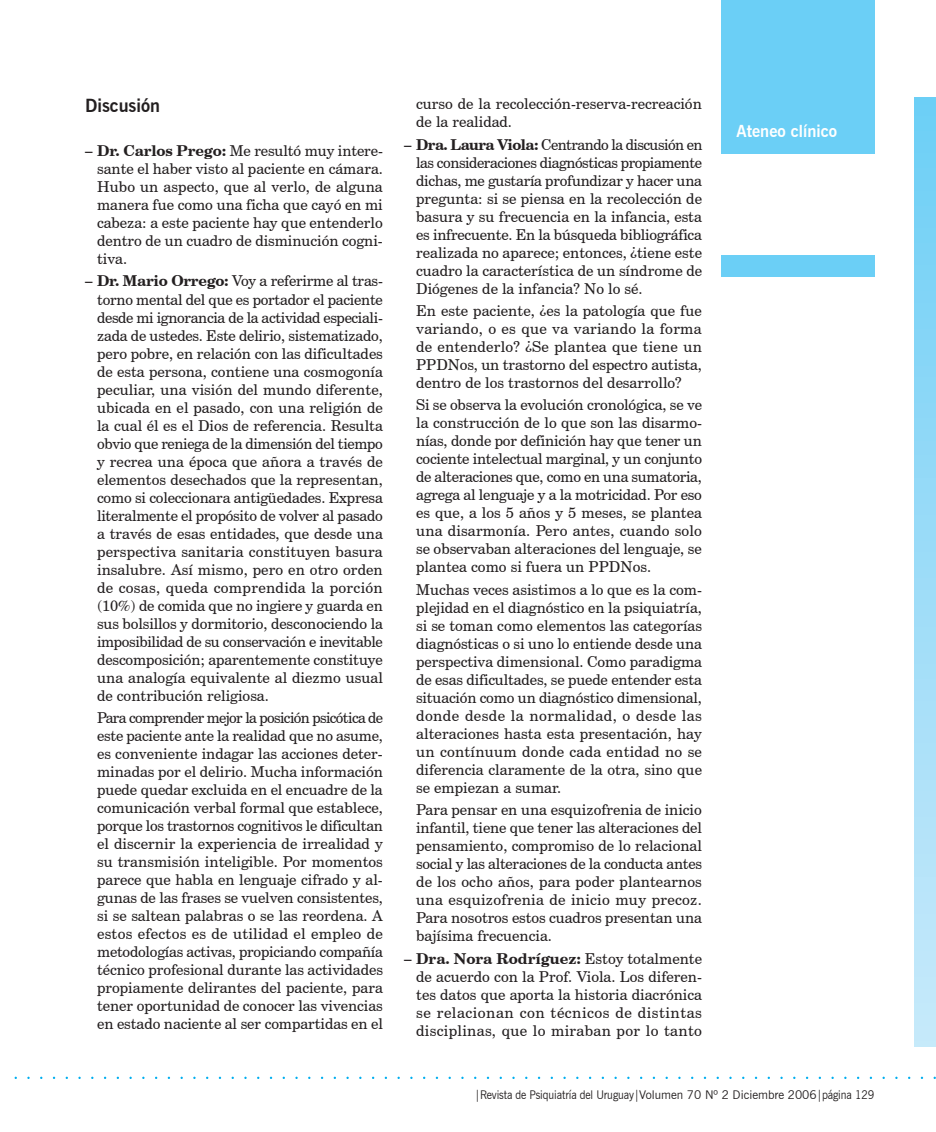
<style>
.page{position:relative;width:936px;height:1132px;background:#fff}
.page>*{position:absolute;margin:0;border:0;box-sizing:border-box;transform-origin:0 0}
.t1{font:700 18px "News Gothic BT";color:#231f20}
.t2{font:700 16.5px "News Gothic BT";color:#fff}
.t3{font:15px/18px "Century Schoolbook BT";color:#231f20;text-align:justify}
.t4{font:12px "News Gothic BT";letter-spacing:-.01em;color:#231f20;scale:.9 1}
.s1{font-weight:700}
</style>
<div class="page">
<div style="left:721px;top:0;width:153px;height:153px;background:#6bcff6"></div>
<div style="left:721px;top:255px;width:153px;height:21px;background:#6bcff6"></div>
<div style="left:914px;top:98px;width:21px;height:948px;background:linear-gradient(to bottom,#6ecff6,#c8e9fa)"></div>
<p class="t1" style="left:85px;top:94px;width:77px">Discusión</p>
<p class="t3" style="left:97px;top:141px;width:287px;text-indent:-12px"><span class="s1">– Dr. Carlos Prego:</span> Me resultó muy intere&shy;sante el haber visto al paciente en cámara.<br>Hubo un aspecto, que al verlo, de alguna manera fue como una ficha que cayó en mi cabeza: a este paciente hay que entenderlo dentro de un cuadro de disminución cogni&shy;tiva.</p>
<p class="t3" style="left:97px;top:272px;width:287px;text-indent:-12px"><span class="s1">– Dr. Mario Orrego:</span> Voy a referirme al tras&shy;torno mental del que es portador el paciente desde mi ignorancia de la actividad especiali&shy;zada de ustedes. Este delirio, sistematizado, pero pobre, en relación con las dificultades de esta persona, contiene una cosmogonía peculiar, una visión del mundo diferente, ubicada en el pasado, con una religión de la cual él es el Dios de referencia. Resulta obvio que reniega de la dimensión del tiempo y recrea una época que añora a través de elementos desechados que la representan, como si coleccionara antigüedades. Expresa literalmente el propósito de volver al pasado a través de esas entidades, que desde una perspectiva sanitaria constituyen basura insalubre. Así mismo, pero en otro orden de cosas, queda comprendida la porción (10%) de comida que no ingiere y guarda en sus bolsillos y dormitorio, desconociendo la imposibilidad de su conservación e inevitable descomposición; aparentemente constituye una analogía equivalente al diezmo usual de contribución religiosa.</p>
<p class="t3" style="left:97px;top:708px;width:287px">Para comprender mejor la posición psicótica de este paciente ante la realidad que no asume, es conveniente indagar las acciones deter&shy;minadas por el delirio. Mucha información puede quedar excluida en el encuadre de la comunicación verbal formal que establece, porque los trastornos cognitivos le dificultan el discernir la experiencia de irrealidad y su transmisión inteligible. Por momentos parece que habla en lenguaje cifrado y al&shy;gunas de las frases se vuelven consistentes, si se saltean palabras o se las reordena. A estos efectos es de utilidad el empleo de metodologías activas, propiciando compañía técnico profesional durante las actividades propiamente delirantes del paciente, para tener oportunidad de conocer las vivencias en estado naciente al ser compartidas en el</p>
<p class="t3" style="left:416px;top:95px;width:287px">curso de la recolección-reserva-recreación de la realidad.</p>
<p class="t3" style="left:416px;top:135px;width:288px;text-indent:-12px"><span class="s1">– Dra. Laura Viola:</span> Centrando la discusión en las consideraciones diagnósticas propiamente dichas, me gustaría profundizar y hacer una pregunta: si se piensa en la recolección de basura y su frecuencia en la infancia, esta es infrecuente. En la búsqueda bibliográfica realizada no aparece; entonces, ¿tiene este cuadro la característica de un síndrome de Diógenes de la infancia? No lo sé.</p>
<p class="t3" style="left:416px;top:301px;width:287px">En este paciente, ¿es la patología que fue variando, o es que va variando la forma de entenderlo? ¿Se plantea que tiene un PPDNos, un trastorno del espectro autista, dentro de los trastornos del desarrollo?</p>
<p class="t3" style="left:416px;top:395px;width:287px">Si se observa la evolución cronológica, se ve la construcción de lo que son las disarmo&shy;nías, donde por definición hay que tener un cociente intelectual marginal, y un conjunto de alteraciones que, como en una sumatoria, agrega al lenguaje y a la motricidad. Por eso es que, a los 5 años y 5 meses, se plantea una disarmonía. Pero antes, cuando solo se observaban alteraciones del lenguaje, se plantea como si fuera un PPDNos.</p>
<p class="t3" style="left:416px;top:580px;width:287px">Muchas veces asistimos a lo que es la com&shy;plejidad en el diagnóstico en la psiquiatría, si se toman como elementos las categorías diagnósticas o si uno lo entiende desde una perspectiva dimensional. Como paradigma de esas dificultades, se puede entender esta situación como un diagnóstico dimensional, donde desde la normalidad, o desde las alteraciones hasta esta presentación, hay un contínuum donde cada entidad no se diferencia claramente de la otra, sino que se empiezan a sumar.</p>
<p class="t3" style="left:416px;top:800px;width:287px">Para pensar en una esquizofrenia de inicio infantil, tiene que tener las alteraciones del pensamiento, compromiso de lo relacional social y las alteraciones de la conducta antes de los ocho años, para poder plantearnos una esquizofrenia de inicio muy precoz.<br>Para nosotros estos cuadros presentan una bajísima frecuencia.</p>
<p class="t3" style="left:416px;top:948px;width:287px;text-indent:-12px"><span class="s1">– Dra. Nora Rodríguez:</span> Estoy totalmente de acuerdo con la Prof. Viola. Los diferen&shy;tes datos que aporta la historia diacrónica se relacionan con técnicos de distintas disciplinas, que lo miraban por lo tanto</p>
<p class="t2" style="left:736px;top:121px;width:102px">Ateneo clínico</p>
<p class="t4" style="left:474px;top:1086px;width:445px">|Revista de Psiquiatría del Uruguay|Volumen 70 Nº 2 Diciembre 2006|página 129</p>
</div>
